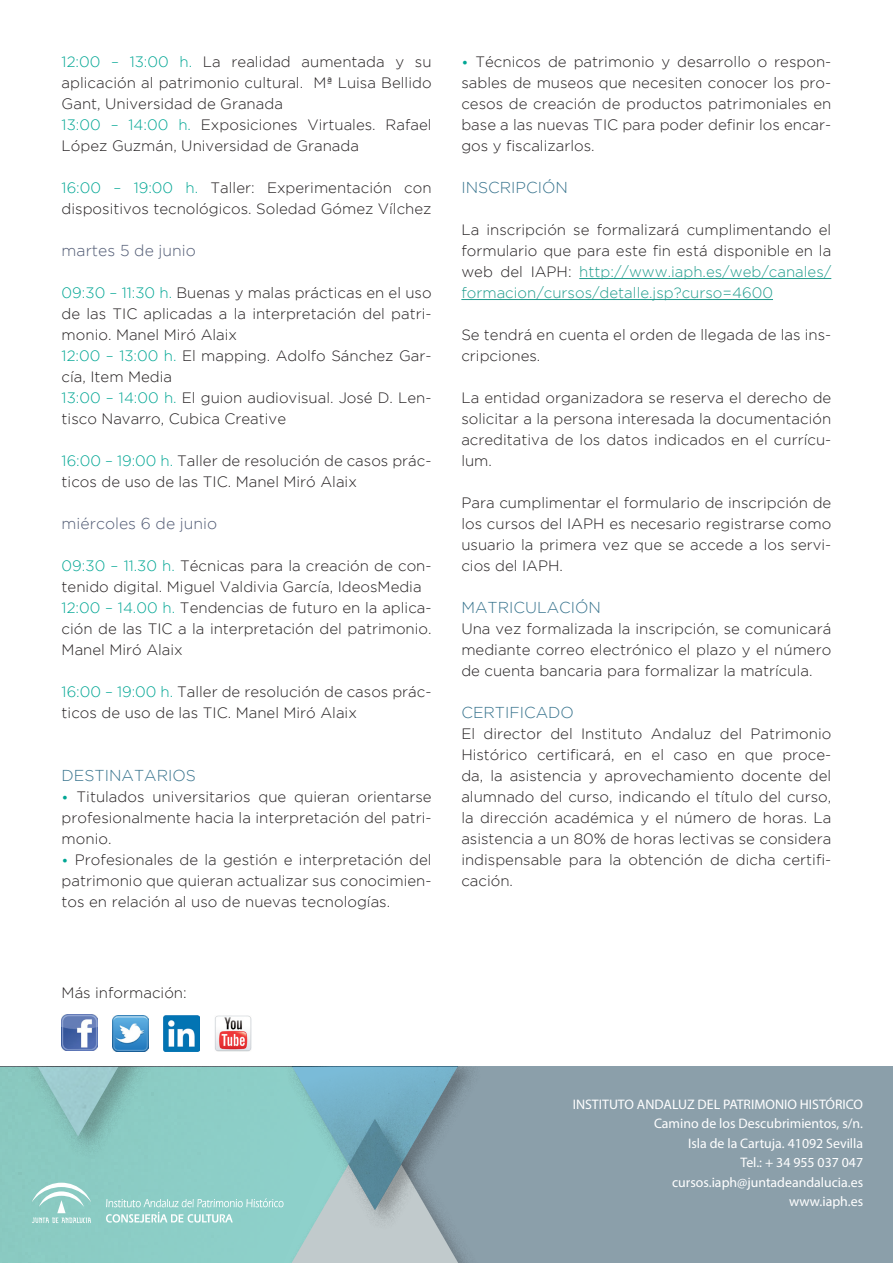
<style>
.page{position:relative;width:893px;height:1263px;background:#fff}
.page>*{position:absolute;margin:0;border:0;box-sizing:border-box;transform-origin:0 0}
.t1{font:300 15.75px "Gotham";color:#37738d}
.t2{font:300 15.75px "Gotham";color:#515b74}
.t3{font:300 15px/21px "Gotham";color:#231f20;text-align:justify}
.t4{font:13.8px "Myriad Pro";color:#fff}
.s1{color:#00a694}
.s2{color:#209c8d}
</style>
<div class="page">
<hr style="left:579px;top:278px;width:252px;height:1px;background:#209c8d">
<hr style="left:461px;top:299px;width:312px;height:1px;background:#209c8d">
<div style="left:0;top:1067px;width:893px;height:196px;background:#8b9faa"></div>
<div style="left:0;top:1067px;width:32px;height:196px;background:#8acac1"></div>
<div style="left:1px;top:1067px;width:173px;height:94px;background:#8ac9c0"></div>
<svg style="left:32px;top:1067px;width:429px;height:196px"></svg>
<img style="left:62px;top:1015px;width:36px;height:35px">
<img style="left:164px;top:1015px;width:36px;height:36px">
<img style="left:113px;top:1015px;width:35px;height:36px">
<img style="left:215px;top:1015px;width:37px;height:37px">
<p class="t3" style="left:62px;top:51px;width:371px"><span class="s1">12:00 – 13:00 h.</span> La realidad aumentada y su aplicación al patrimonio cultural. Mª Luisa Bellido Gant, Universidad de Granada</p>
<p class="t3" style="left:62px;top:114px;width:371px"><span class="s1">13:00 – 14:00 h.</span> Exposiciones Virtuales. Rafael<br>López Guzmán, Universidad de Granada</p>
<p class="t3" style="left:62px;top:177px;width:371px"><span class="s1">16:00 – 19:00 h.</span> Taller: Experimentación con dispositivos tecnológicos. Soledad Gómez Vílchez</p>
<p class="t2" style="left:62px;top:242px;width:136px">martes 5 de junio</p>
<p class="t3" style="left:62px;top:282px;width:371px"><span class="s1">09:30 – 11:30 h.</span> Buenas y malas prácticas en el uso de las TIC aplicadas a la interpretación del patri&shy;monio. Manel Miró Alaix</p>
<p class="t3" style="left:62px;top:345px;width:371px"><span class="s1">12:00 – 13:00 h.</span> El mapping. Adolfo Sánchez Gar&shy;cía, Item Media</p>
<p class="t3" style="left:62px;top:387px;width:371px"><span class="s1">13:00 – 14:00 h.</span> El guion audiovisual. José D. Len&shy;tisco Navarro, Cubica Creative</p>
<p class="t3" style="left:62px;top:450px;width:371px"><span class="s1">16:00 – 19:00 h.</span> Taller de resolución de casos prác&shy;ticos de uso de las TIC. Manel Miró Alaix</p>
<p class="t2" style="left:62px;top:515px;width:157px">miércoles 6 de junio</p>
<p class="t3" style="left:62px;top:555px;width:371px"><span class="s1">09:30 – 11.30 h.</span> Técnicas para la creación de con&shy;tenido digital. Miguel Valdivia García, IdeosMedia</p>
<p class="t3" style="left:62px;top:597px;width:371px"><span class="s1">12:00 – 14.00 h.</span> Tendencias de futuro en la aplica&shy;ción de las TIC a la interpretación del patrimonio.<br>Manel Miró Alaix</p>
<p class="t3" style="left:62px;top:681px;width:371px"><span class="s1">16:00 – 19:00 h.</span> Taller de resolución de casos prác&shy;ticos de uso de las TIC. Manel Miró Alaix</p>
<p class="t1" style="left:62px;top:767px;width:136px">DESTINATARIOS</p>
<p class="t3" style="left:62px;top:786px;width:371px"><span class="s1">•</span> Titulados universitarios que quieran orientarse profesionalmente hacia la interpretación del patri&shy;monio.</p>
<p class="t3" style="left:62px;top:849px;width:371px"><span class="s1">•</span> Profesionales de la gestión e interpretación del patrimonio que quieran actualizar sus conocimien&shy;tos en relación al uso de nuevas tecnologías.</p>
<p class="t3" style="left:62px;top:982px;width:127px">Más información:</p>
<p class="t3" style="left:461px;top:51px;width:371px"><span class="s1">•</span> Técnicos de patrimonio y desarrollo o respon&shy;sables de museos que necesiten conocer los pro&shy;cesos de creación de productos patrimoniales en base a las nuevas TIC para poder definir los encar&shy;gos y fiscalizarlos.</p>
<p class="t1" style="left:461px;top:179px;width:108px">INSCRIPCIÓN</p>
<p class="t3" style="left:461px;top:219px;width:371px">La inscripción se formalizará cumplimentando el formulario que para este fin está disponible en la web del IAPH: <span class="s2">http://www.iaph.es/web/canales/ formacion/cursos/detalle.jsp?curso=4600</span></p>
<p class="t3" style="left:461px;top:324px;width:371px">Se tendrá en cuenta el orden de llegada de las ins&shy;cripciones.</p>
<p class="t3" style="left:461px;top:387px;width:371px">La entidad organizadora se reserva el derecho de solicitar a la persona interesada la documentación acreditativa de los datos indicados en el currícu&shy;lum.</p>
<p class="t3" style="left:461px;top:492px;width:371px">Para cumplimentar el formulario de inscripción de los cursos del IAPH es necesario registrarse como usuario la primera vez que se accede a los servi&shy;cios del IAPH.</p>
<p class="t1" style="left:461px;top:599px;width:141px">MATRICULACIÓN</p>
<p class="t3" style="left:461px;top:618px;width:371px">Una vez formalizada la inscripción, se comunicará mediante correo electrónico el plazo y el número de cuenta bancaria para formalizar la matrícula.</p>
<p class="t1" style="left:461px;top:704px;width:114px">CERTIFICADO</p>
<p class="t3" style="left:461px;top:723px;width:371px">El director del Instituto Andaluz del Patrimonio Histórico certificará, en el caso en que proce&shy;da, la asistencia y aprovechamiento docente del alumnado del curso, indicando el título del curso, la dirección académica y el número de horas. La asistencia a un 80% de horas lectivas se considera indispensable para la obtención de dicha certifi&shy;cación.</p>
<p class="t4" style="left:573px;top:1095px;width:292px">INSTITUTO ANDALUZ DEL PATRIMONIO HISTÓRICO</p>
<p class="t4" style="left:654px;top:1115px;width:211px">Camino de los Descubrimientos, s/n.</p>
<p class="t4" style="left:688px;top:1134px;width:177px">Isla de la Cartuja. 41092 Sevilla</p>
<p class="t4" style="left:740px;top:1154px;width:124px">Tel.: + 34 955 037 047</p>
<p class="t4" style="left:672px;top:1173px;width:193px">cursos.iaph@juntadeandalucia.es</p>
<p class="t4" style="left:789px;top:1193px;width:75px">www.iaph.es</p>
</div>
